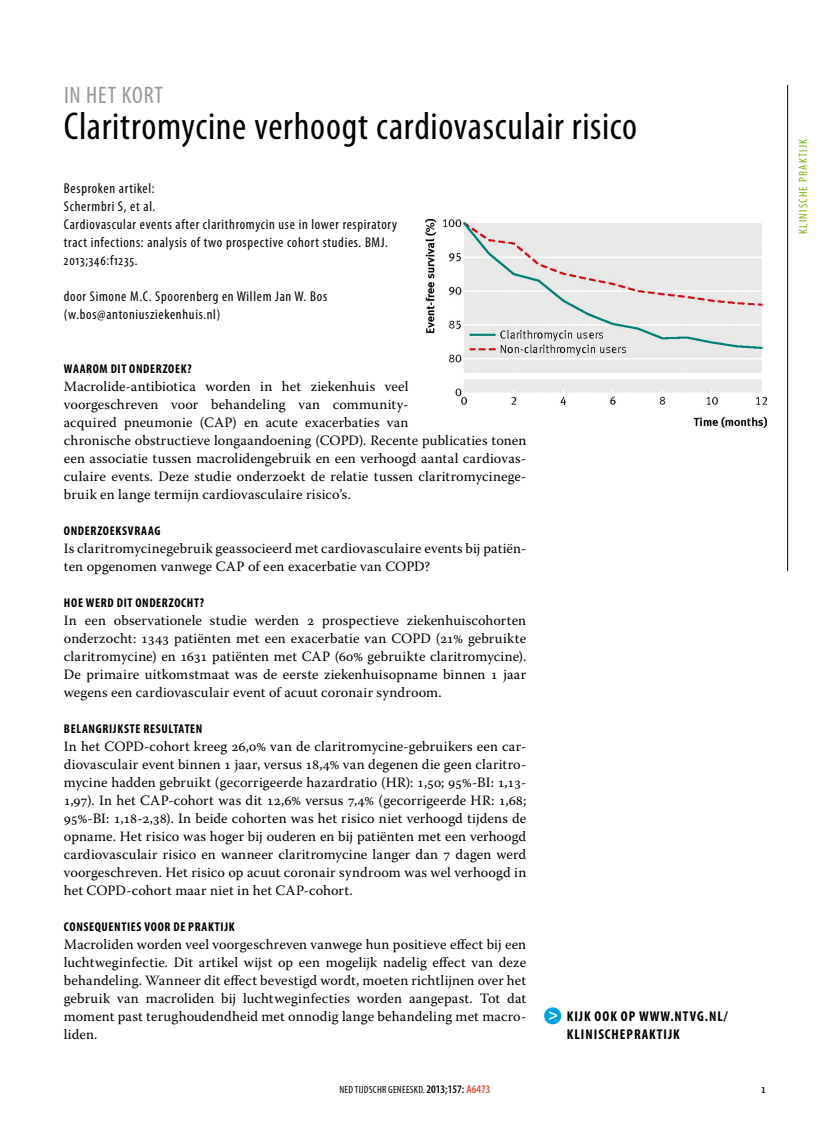
<style>
.page{position:relative;width:830px;height:1127px;background:#fff}
.page>*{position:absolute;margin:0;border:0;box-sizing:border-box;transform-origin:0 0}
.t1{font:condensed 39px "Myriad Pro";letter-spacing:.015em;color:#000}
.t2{font:condensed 24px "Myriad Pro";color:#96979a}
.t3{font:14.25px/18px "Warnock Pro";letter-spacing:.01em;color:#000;text-align:justify}
.t4{font:condensed 14.25px/18px "Myriad Pro";letter-spacing:.05em;color:#000}
.t5{font:700 condensed 14.25px/18px "Myriad Pro";letter-spacing:.07em;color:#000}
.t6{font:13.5px "Warnock Pro";color:#000}
.t7{font:700 condensed 12.75px "Myriad Pro";letter-spacing:.05em;color:#000}
.t8{font:condensed 12px "Myriad Pro";letter-spacing:.1em;color:#77b509}
.t9{font:condensed 10.5px "Myriad Pro";letter-spacing:.02em;color:#000}
.s1{color:#00a2dc}
.s2{font-size:16.5px;color:#fff}
.s3{font-weight:600;font-size:11.55px}
.s4{font-weight:600;font-size:11.55px;color:#e44731}
</style>
<div class="page">
<hr style="left:787px;top:85px;width:1px;height:486px;background:#000">
<img style="left:425px;top:219px;width:340px;height:208px">
<h2 class="t2" style="left:64px;top:82px;width:90px">In het kort</h2>
<h1 class="t1" style="left:64px;top:105px;width:574px">Claritromycine verhoogt cardiovasculair risico</h1>
<p class="t4" style="left:64px;top:180px;width:334px">Besproken artikel:<br>Schermbri S, et al.<br>Cardiovascular events after clarithromycin use in lower respiratory tract infections: analysis of two prospective cohort studies. BMJ.<br>2013;346:f1235.</p>
<p class="t4" style="left:64px;top:288px;width:265px">door Simone M.C. Spoorenberg en Willem Jan W. Bos (w.bos@antoniusziekenhuis.nl)</p>
<p class="t7" style="left:64px;top:362px;width:129px">WAAROM DIT ONDERZOEK?</p>
<p class="t3" style="left:64px;top:377px;width:464px;text-align:left">Macrolide-antibiotica worden in het ziekenhuis veel<br>voorgeschreven voor behandeling van community-<br>acquired pneumonie (CAP) en acute exacerbaties van<br>chronische obstructieve longaandoening (COPD). Recente publicaties tonen een associatie tussen macrolidengebruik en een verhoogd aantal cardiovas&shy;culaire events. Deze studie onderzoekt de relatie tussen claritromycinege&shy;bruik en lange termijn cardiovasculaire risico’s.</p>
<p class="t7" style="left:64px;top:524px;width:98px">ONDERZOEKSVRAAG</p>
<p class="t3" style="left:64px;top:539px;width:464px">Is claritromycinegebruik geassocieerd met cardiovasculaire events bij patiën&shy;ten opgenomen vanwege CAP of een exacerbatie van COPD?</p>
<p class="t7" style="left:64px;top:596px;width:141px">HOE WERD DIT ONDERZOCHT?</p>
<p class="t3" style="left:64px;top:611px;width:464px">In een observationele studie werden 2 prospectieve ziekenhuiscohorten onderzocht: 1343 patiënten met een exacerbatie van COPD (21% gebruikte claritromycine) en 1631 patiënten met CAP (60% gebruikte claritromycine).<br>De primaire uitkomstmaat was de eerste ziekenhuisopname binnen 1 jaar wegens een cardiovasculair event of acuut coronair syndroom.</p>
<p class="t7" style="left:64px;top:722px;width:140px">BELANGRIJKSTE RESULTATEN</p>
<p class="t3" style="left:64px;top:737px;width:464px">In het COPD-cohort kreeg 26,0% van de claritromycine-gebruikers een car&shy;diovasculair event binnen 1 jaar, versus 18,4% van degenen die geen claritro&shy;mycine hadden gebruikt (gecorrigeerde hazardratio (HR): 1,50; 95%-BI: 1,13- 1,97). In het CAP-cohort was dit 12,6% versus 7,4% (gecorrigeerde HR: 1,68; 95%-BI: 1,18-2,38). In beide cohorten was het risico niet verhoogd tijdens de opname. Het risico was hoger bij ouderen en bij patiënten met een verhoogd cardiovasculair risico en wanneer claritromycine langer dan 7 dagen werd voorgeschreven. Het risico op acuut coronair syndroom was wel verhoogd in het COPD-cohort maar niet in het CAP-cohort.</p>
<p class="t7" style="left:64px;top:920px;width:172px">CONSEQUENTIES VOOR DE PRAKTIJK</p>
<p class="t3" style="left:64px;top:935px;width:464px">Macroliden worden veel voorgeschreven vanwege hun positieve effect bij een luchtweginfectie. Dit artikel wijst op een mogelijk nadelig effect van deze behandeling. Wanneer dit effect bevestigd wordt, moeten richtlijnen over het gebruik van macroliden bij luchtweginfecties worden aangepast. Tot dat moment past terughoudendheid met onnodig lange behandeling met macro&shy;liden.</p>
<p class="t5" style="left:543px;top:1008px;width:107px"><span class="s1">●</span><span class="s2">&gt;</span> KIJK OOK OP WWW</p>
<p class="t5" style="left:566px;top:1008px;width:162px;text-indent:103px">.NTVG.NL/<br>KLINISCHEPRAKTIJK</p>
<p class="t9" style="left:339px;top:1084px;width:152px">NED TIJDSCHR GENEESKD. <span class="s3">2013;157:</span> <span class="s4">A6473</span></p>
<p class="t6" style="left:760px;top:1080px;width:7px">1</p>
<p class="t8" style="left:796px;top:234px;width:96px;rotate:-90deg">KLINISCHE PRAKTIJK</p>
</div>
